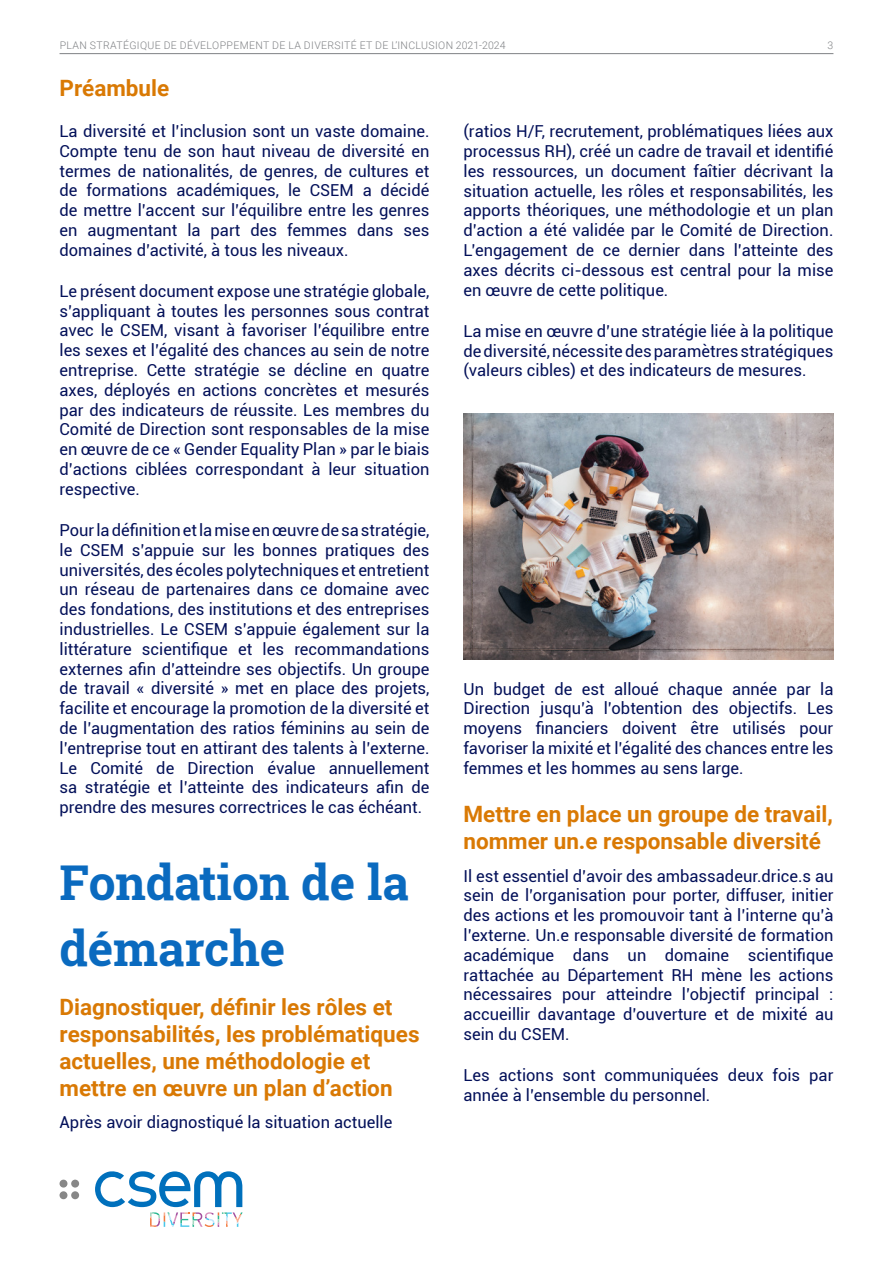
<style>
.page{position:relative;width:893px;height:1263px;background:#fff}
.page>*{position:absolute;margin:0;border:0;box-sizing:border-box;transform-origin:0 0}
.Paragraph_Style_1{font:700 48px/66px "Roboto Slab";color:#0a6abf}
.Subhead{font:700 22.5px/27px "Roboto";color:#d97904}
.Quote_paragraph{font:700 22.5px "Roboto";color:#d97904}
.Paragraph{font:16.5px/19.8px "Roboto";color:#031059;text-align:justify}
.t1{font:300 10.5px "Roboto";letter-spacing:.035em;color:#808285}
</style>
<div class="page">
<hr style="left:60px;top:53px;width:773px;height:1px;background:#808285">
<svg style="left:95px;top:1171px;width:147px;height:56px"></svg>
<div style="left:60px;top:1179px;width:7px;height:8px;background:#878787;border-radius:50%"></div>
<div style="left:71px;top:1179px;width:8px;height:8px;background:#878787;border-radius:50%"></div>
<div style="left:60px;top:1191px;width:7px;height:8px;background:#878787;border-radius:50%"></div>
<div style="left:71px;top:1191px;width:8px;height:8px;background:#878787;border-radius:50%"></div>
<img style="left:463px;top:413px;width:370px;height:246px">
<p class="t1" style="left:60px;top:37px;width:447px">PLAN STRATÉGIQUE DE DÉVELOPPEMENT DE LA DIVERSITÉ ET DE L’INCLUSION 2021-2024</p>
<p class="t1" style="left:828px;top:37px;width:7px">3</p>
<p class="Quote_paragraph" style="left:60px;top:72px;width:111px">Préambule</p>
<p class="Paragraph" style="left:60px;top:121px;width:371px">La diversité et l’inclusion sont un vaste domaine.<br>Compte tenu de son haut niveau de diversité en termes de nationalités, de genres, de cultures et de formations académiques, le CSEM a décidé de mettre l’accent sur l’équilibre entre les genres en augmentant la part des femmes dans ses domaines d’activité, à tous les niveaux.</p>
<p class="Paragraph" style="left:60px;top:280px;width:371px">Le présent document expose une stratégie globale, s’appliquant à toutes les personnes sous contrat avec le CSEM, visant à favoriser l’équilibre entre les sexes et l’égalité des chances au sein de notre entreprise. Cette stratégie se décline en quatre axes, déployés en actions concrètes et mesurés par des indicateurs de réussite. Les membres du Comité de Direction sont responsables de la mise en œuvre de ce « Gender Equality Plan » par le biais d’actions ciblées correspondant à leur situation respective.</p>
<p class="Paragraph" style="left:60px;top:519px;width:371px">Pour la définition et la mise en œuvre de sa stratégie, le CSEM s’appuie sur les bonnes pratiques des universités, des écoles polytechniques et entretient un réseau de partenaires dans ce domaine avec des fondations, des institutions et des entreprises industrielles. Le CSEM s’appuie également sur la littérature scientifique et les recommandations externes afin d’atteindre ses objectifs. Un groupe de travail « diversité » met en place des projets, facilite et encourage la promotion de la diversité et de l’augmentation des ratios féminins au sein de l’entreprise tout en attirant des talents à l’externe.<br>Le Comité de Direction évalue annuellement sa stratégie et l’atteinte des indicateurs afin de prendre des mesures correctrices le cas échéant.</p>
<p class="Paragraph" style="left:463px;top:121px;width:371px">(ratios H/F, recrutement, problématiques liées aux processus RH), créé un cadre de travail et identifié les ressources, un document faîtier décrivant la situation actuelle, les rôles et responsabilités, les apports théoriques, une méthodologie et un plan d’action a été validée par le Comité de Direction.<br>L’engagement de ce dernier dans l’atteinte des axes décrits ci-dessous est central pour la mise en œuvre de cette politique.</p>
<p class="Paragraph" style="left:463px;top:320px;width:371px">La mise en œuvre d’une stratégie liée à la politique de diversité, nécessite des paramètres stratégiques (valeurs cibles) et des indicateurs de mesures.</p>
<p class="Paragraph" style="left:463px;top:678px;width:371px">Un budget de est alloué chaque année par la Direction jusqu’à l’obtention des objectifs. Les moyens financiers doivent être utilisés pour favoriser la mixité et l’égalité des chances entre les femmes et les hommes au sens large.</p>
<p class="Subhead" style="left:463px;top:800px;width:371px">Mettre en place un groupe de travail, nommer un.e responsable diversité</p>
<p class="Paragraph" style="left:463px;top:865px;width:371px">Il est essentiel d’avoir des ambassadeur.drice.s au sein de l’organisation pour porter, diffuser, initier des actions et les promouvoir tant à l’interne qu’à l’externe. Un.e responsable diversité de formation académique dans un domaine scientifique rattachée au Département RH mène les actions nécessaires pour atteindre l’objectif principal : accueillir davantage d’ouverture et de mixité au sein du CSEM.</p>
<p class="Paragraph" style="left:463px;top:1065px;width:371px">Les actions sont communiquées deux fois par année à l’ensemble du personnel.</p>
<p class="Paragraph_Style_1" style="left:60px;top:849px;width:351px">Fondation de la démarche</p>
<p class="Subhead" style="left:60px;top:992px;width:362px">Diagnostiquer, définir les rôles et responsabilités, les problématiques actuelles, une méthodologie et mettre en œuvre un plan d’action</p>
<p class="Paragraph" style="left:60px;top:1112px;width:334px">Après avoir diagnostiqué la situation actuelle</p>
</div>
